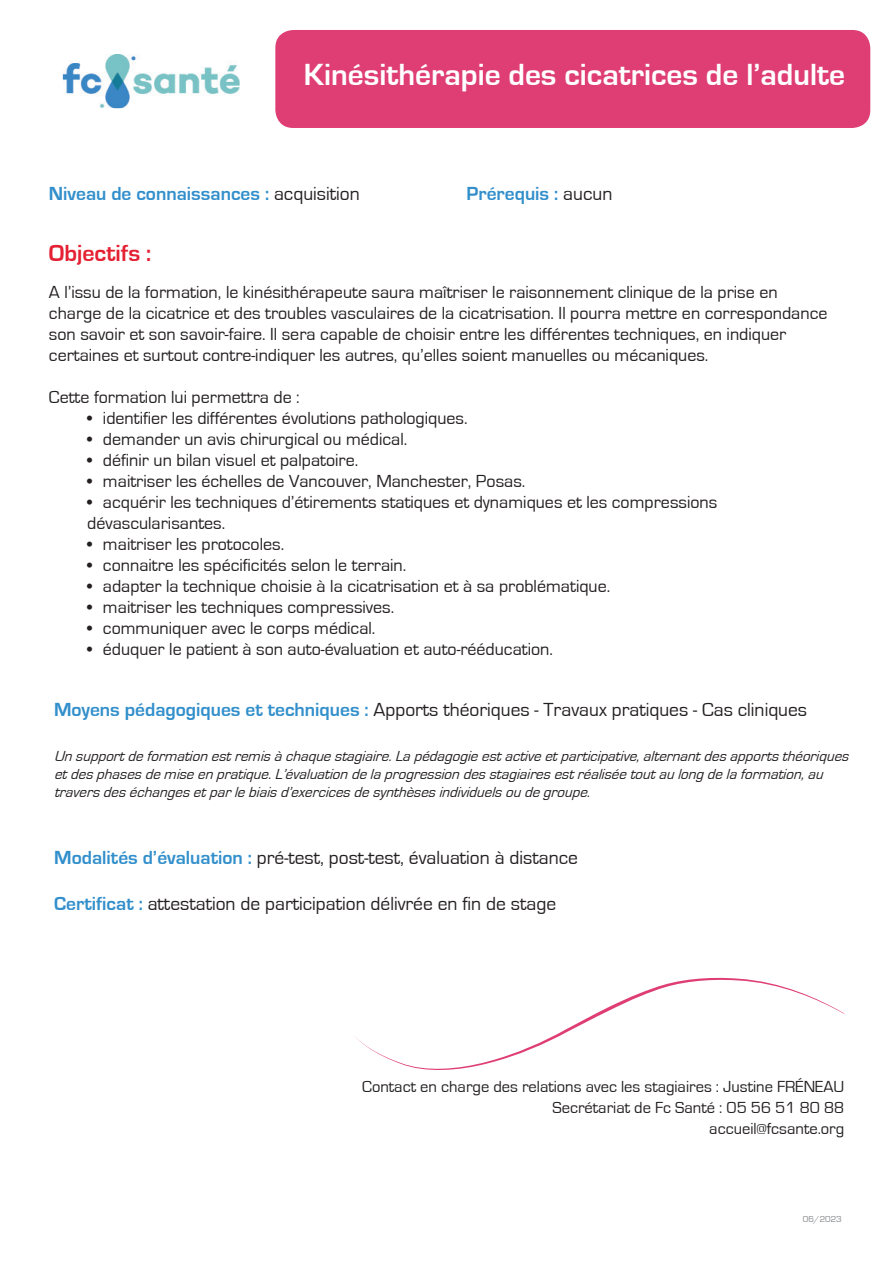
<style>
.page{position:relative;width:893px;height:1263px;background:#fff}
.page>*{position:absolute;margin:0;border:0;box-sizing:border-box;transform-origin:0 0}
.Titre_1_violet{font:700 31.5px "Eurostile";color:#fff}
.Titre_1_violet-2{font:700 24px "Eurostile";color:#e42032}
.Titre_1_violet-3{font:19.5px "Eurostile";color:#231f20}
.Titre_1_violet-4{font:700 19.5px "Eurostile";color:#328fcb}
.Titre_1_violet-5{font:18px/21px "Eurostile";color:#231f20}
.Titre_1_violet-6{font:16.5px/21px "Eurostile";color:#231f20;text-align:right}
.Titre_1_violet-7{font:italic 15px/18px "Eurostile";color:#231f20}
.t1{font:9px "Eurostile";color:#808285}
.s1{font-weight:400;color:#231f20}
.s2{font-weight:700;color:#328fcb}
</style>
<div class="page">
<svg style="left:356px;top:977px;width:488px;height:93px"></svg>
<img style="left:63px;top:54px;width:177px;height:54px">
<div style="left:275px;top:30px;width:595px;height:98px;background:#df3e74;border-radius:18px"></div>
<p class="Titre_1_violet" style="left:304px;top:58px;width:543px">Kinésithérapie des cicatrices de l’adulte</p>
<p class="Titre_1_violet-4" style="left:49px;top:183px;width:312px">Niveau de connaissances : <span class="s1">acquisition</span></p>
<p class="Titre_1_violet-4" style="left:467px;top:183px;width:147px">Prérequis : <span class="s1">aucun</span></p>
<p class="Titre_1_violet-2" style="left:49px;top:240px;width:104px">Objectifs :</p>
<p class="Titre_1_violet-5" style="left:49px;top:282px;width:780px">A l’issu de la formation, le kinésithérapeute saura maîtriser le raisonnement clinique de la prise en charge de la cicatrice et des troubles vasculaires de la cicatrisation. Il pourra mettre en correspondance son savoir et son savoir-faire. Il sera capable de choisir entre les différentes techniques, en indiquer certaines et surtout contre-indiquer les autres, qu’elles soient manuelles ou mécaniques.</p>
<p class="Titre_1_violet-5" style="left:49px;top:387px;width:252px">Cette formation lui permettra de :</p>
<p class="Titre_1_violet-5" style="left:87px;top:408px;width:382px">• identifier les différentes évolutions pathologiques.</p>
<p class="Titre_1_violet-5" style="left:87px;top:429px;width:322px">• demander un avis chirurgical ou médical.</p>
<p class="Titre_1_violet-5" style="left:87px;top:450px;width:273px">• définir un bilan visuel et palpatoire.</p>
<p class="Titre_1_violet-5" style="left:87px;top:471px;width:440px">• maitriser les échelles de Vancouver, Manchester, Posas.</p>
<p class="Titre_1_violet-5" style="left:87px;top:492px;width:632px">• acquérir les techniques d’étirements statiques et dynamiques et les compressions dévascularisantes.</p>
<p class="Titre_1_violet-5" style="left:87px;top:534px;width:198px">• maitriser les protocoles.</p>
<p class="Titre_1_violet-5" style="left:87px;top:555px;width:321px">• connaitre les spécificités selon le terrain.</p>
<p class="Titre_1_violet-5" style="left:87px;top:576px;width:524px">• adapter la technique choisie à la cicatrisation et à sa problématique.</p>
<p class="Titre_1_violet-5" style="left:87px;top:597px;width:309px">• maitriser les techniques compressives.</p>
<p class="Titre_1_violet-5" style="left:87px;top:618px;width:290px">• communiquer avec le corps médical.</p>
<p class="Titre_1_violet-5" style="left:87px;top:639px;width:467px">• éduquer le patient à son auto-évaluation et auto-rééducation.</p>
<p class="Titre_1_violet-3" style="left:54px;top:699px;width:755px"><span class="s2">Moyens pédagogiques et techniques :</span> Apports théoriques - Travaux pratiques - Cas cliniques</p>
<p class="Titre_1_violet-7" style="left:54px;top:747px;width:800px">Unsupportdeformationestremisàchaquestagiaire.Lapédagogieestactiveetparticipative,alternantdesapportsthéoriques etdesphasesdemiseenpratique.L’évaluationdelaprogressiondesstagiairesestréaliséetoutaulongdelaformation,au traversdeséchangesetparlebiaisd’exercicesdesynthèsesindividuelsoudegroupe.</p>
<p class="Titre_1_violet-3" style="left:54px;top:846px;width:525px"><span class="s2">Modalités d’évaluation :</span> pré-test, post-test, évaluation à distance</p>
<p class="Titre_1_violet-3" style="left:54px;top:892px;width:503px"><span class="s2">Certificat :</span> attestation de participation délivrée en fin de stage</p>
<p class="Titre_1_violet-6" style="left:362px;top:1076px;width:484px">Contact en charge des relations avec les stagiaires : Justine FRÉNEAU<br>Secrétariat de Fc Santé : 05 56 51 80 88</p>
<p class="Titre_1_violet-6" style="left:709px;top:1118px;width:137px">accueil@fcsante.org</p>
<p class="t1" style="left:803px;top:1214px;width:40px">06/2023</p>
</div>
